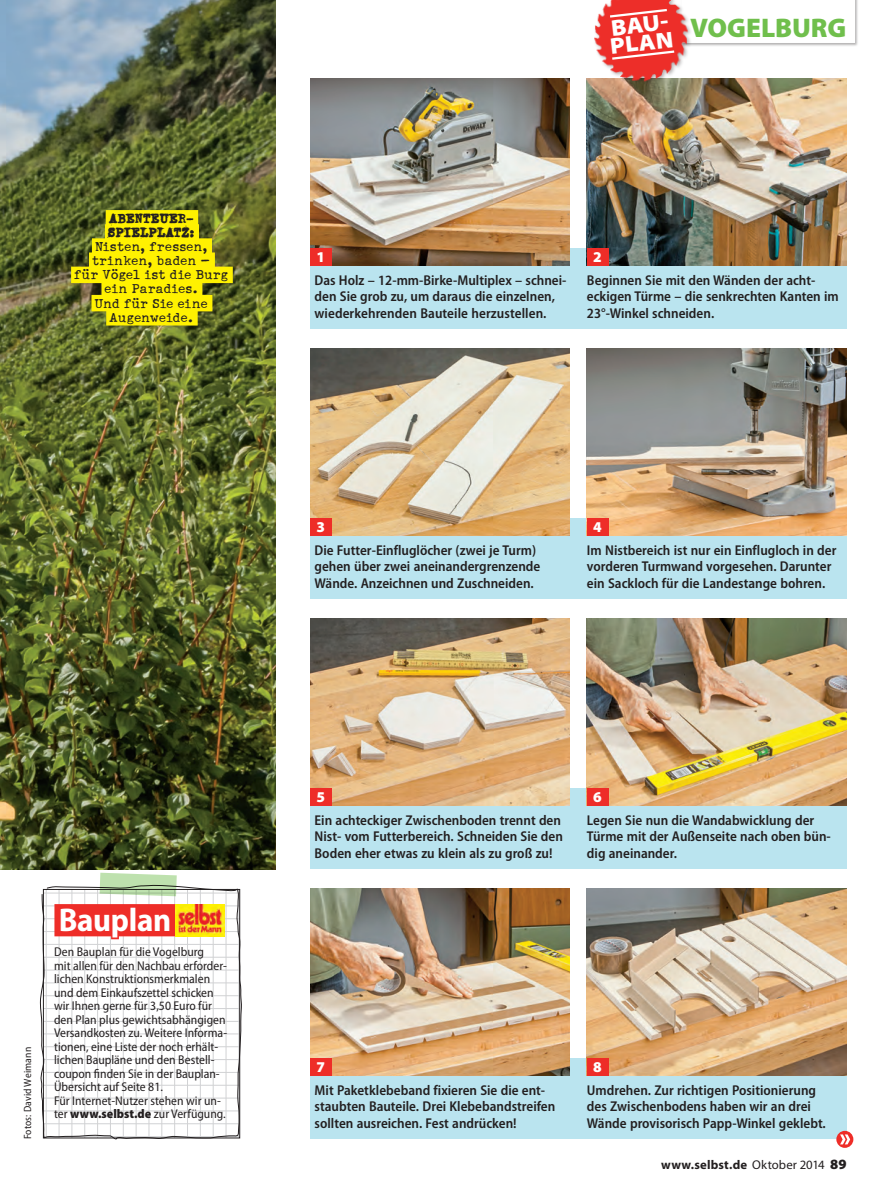
<style>
.page{position:relative;width:893px;height:1190px;background:#fff}
.page>*{position:absolute;margin:0;border:0;box-sizing:border-box;transform-origin:0 0}
.t1{font:700 semi-condensed 33px "Myriad Pro";letter-spacing:-.01em;color:#fff}
.t2{font:900 27px "Myriad Pro";letter-spacing:-.005em;color:#70bf4c}
.t3{font:900 semi-expanded 22.95px/18.3px "Myriad Pro";color:#fff}
.t4{font:15px/14.1px "Schmutz Pro Cleaned";letter-spacing:.025em;color:#231f20;text-align:center}
.t5{font:900 15px "Myriad Pro";color:#fff}
.t6{font:600 semi-condensed 14.25px/16.5px "Myriad Pro";color:#231f20}
.t7{font:semi-condensed 12.75px/13.5px "Myriad Pro";color:#231f20}
.t8{font:700 12.75px "Myriad Pro";letter-spacing:.01em;color:#231f20}
.t9{font:semi-condensed 10.5px "Myriad Pro";letter-spacing:.015em;color:#231f20}
.s1{font-family:"Schmutz Pro Clogged"}
.s2{font-weight:900}
.s3{font-weight:400}
.s4{font-weight:900;font-size:14.25px}
</style>
<div class="page">
<img style="left:0;top:0;width:275px;height:869px">
<div style="left:310px;top:518px;width:536px;height:81px;background:#bae4ef"></div>
<div style="left:310px;top:248px;width:536px;height:81px;background:#bae4ef"></div>
<div style="left:310px;top:1058px;width:536px;height:81px;background:#bae4ef"></div>
<div style="left:310px;top:788px;width:536px;height:81px;background:#bae4ef"></div>
<img style="left:310px;top:348px;width:259px;height:187px">
<img style="left:310px;top:78px;width:259px;height:187px">
<img style="left:586px;top:348px;width:260px;height:187px">
<img style="left:586px;top:78px;width:260px;height:187px">
<img style="left:586px;top:888px;width:260px;height:187px">
<img style="left:586px;top:618px;width:260px;height:187px">
<img style="left:310px;top:888px;width:259px;height:187px">
<img style="left:310px;top:618px;width:259px;height:187px">
<svg style="left:836px;top:1131px;width:17px;height:17px"></svg>
<svg style="left:839px;top:1134px;width:10px;height:10px"></svg>
<div style="left:310px;top:518px;width:21px;height:17px;background:#ee2d28"></div>
<div style="left:310px;top:248px;width:21px;height:17px;background:#ee2d28"></div>
<div style="left:586px;top:518px;width:22px;height:17px;background:#ee2d28"></div>
<div style="left:586px;top:248px;width:22px;height:17px;background:#ee2d28"></div>
<div style="left:586px;top:1058px;width:22px;height:17px;background:#ee2d28"></div>
<div style="left:586px;top:788px;width:22px;height:17px;background:#ee2d28"></div>
<div style="left:310px;top:1058px;width:21px;height:17px;background:#ee2d28"></div>
<div style="left:310px;top:788px;width:21px;height:17px;background:#ee2d28"></div>
<div style="left:679px;top:0;width:179px;height:47px;background:#231f20;opacity:.35"></div>
<div style="left:681px;top:0;width:173px;height:43px;background:#fff"></div>
<div style="left:69px;top:208px;width:168px;height:122px;background:#231f20;opacity:.3"></div>
<div style="left:106px;top:210px;width:92px;height:17px;background:#fff101"></div>
<div style="left:105px;top:224px;width:94px;height:17px;background:#fff101"></div>
<div style="left:92px;top:238px;width:120px;height:17px;background:#fff101"></div>
<div style="left:89px;top:252px;width:126px;height:17px;background:#fff101"></div>
<div style="left:71px;top:267px;width:162px;height:16px;background:#fff101"></div>
<div style="left:101px;top:281px;width:101px;height:16px;background:#fff101"></div>
<div style="left:91px;top:295px;width:121px;height:16px;background:#fff101"></div>
<div style="left:106px;top:309px;width:92px;height:16px;background:#fff101"></div>
<img style="left:590px;top:0;width:101px;height:86px">
<svg style="left:607px;top:8px;width:62px;height:11px"></svg>
<svg style="left:609px;top:49px;width:67px;height:12px"></svg>
<svg style="left:40px;top:886px;width:201px;height:254px"></svg>
<img style="left:177px;top:904px;width:47px;height:32px">
<svg style="left:57px;top:873px;width:120px;height:101px"></svg>
<p class="t4" style="left:74px;top:211px;width:155px"><span class="s1">Abenteuer&shy;spielplatz:<br></span>Nisten, fressen, trinken, baden –<br>für Vögel ist die Burg ein Paradies.<br>Und für Sie eine<br>Augenweide.</p>
<p class="t9" style="left:22px;top:1139px;width:94px;rotate:-90deg">Fotos: David Weimann</p>
<p class="t1" style="left:59px;top:902px;width:114px">Bauplan</p>
<p class="t7" style="left:54px;top:945px;width:174px">Den Bauplan für die Vogelburg<br>mit allen für den Nachbau erforder&shy;lichen Konstruktionsmerkmalen und dem Einkaufszettel schicken wir Ihnen gerne für 3,50 Euro für den Plan plus gewichtsabhängigen<br>Versandkosten zu. Weitere Informa&shy;tionen, eine Liste der noch erhält&shy;lichen Baupläne und den Bestell&shy;coupon finden Sie in der Bauplan-<br>Übersicht auf Seite 81.<br>Für Internet-Nutzer stehen wir un&shy;ter <span class="s2">www.selbst.de</span> zur Verfügung.</p>
<p class="t3" style="left:607px;top:19px;width:65px;rotate:-6deg">Bau-<br>Plan</p>
<p class="t2" style="left:690px;top:12px;width:155px">VOGELBURG</p>
<p class="t5" style="left:316px;top:248px;width:10px">1</p>
<p class="t6" style="left:314px;top:272px;width:253px">Das Holz – 12-mm-Birke-Multiplex – schnei&shy;den Sie grob zu, um daraus die einzelnen, wiederkehrenden Bauteile herzustellen.</p>
<p class="t5" style="left:593px;top:248px;width:10px">2</p>
<p class="t6" style="left:586px;top:272px;width:253px">Beginnen Sie mit den Wänden der acht&shy;eckigen Türme – die senkrechten Kanten im<br>23°-Winkel schneiden.</p>
<p class="t5" style="left:316px;top:518px;width:10px">3</p>
<p class="t6" style="left:314px;top:542px;width:227px">Die Futter-Einfluglöcher (zwei je Turm) gehen über zwei aneinandergrenzende<br>Wände. Anzeichnen und Zuschneiden.</p>
<p class="t5" style="left:593px;top:518px;width:10px">4</p>
<p class="t6" style="left:586px;top:542px;width:251px">Im Nistbereich ist nur ein Einflugloch in der vorderen Turmwand vorgesehen. Darunter ein Sackloch für die Landestange bohren.</p>
<p class="t5" style="left:316px;top:788px;width:10px">5</p>
<p class="t6" style="left:314px;top:812px;width:250px">Ein achteckiger Zwischenboden trennt den<br>Nist- vom Futterbereich. Schneiden Sie den<br>Boden eher etwas zu klein als zu groß zu!</p>
<p class="t5" style="left:593px;top:788px;width:10px">6</p>
<p class="t6" style="left:586px;top:812px;width:245px">Legen Sie nun die Wandabwicklung der<br>Türme mit der Außenseite nach oben bün&shy;dig aneinander.</p>
<p class="t5" style="left:316px;top:1058px;width:10px">7</p>
<p class="t6" style="left:314px;top:1082px;width:242px">Mit Paketklebeband fixieren Sie die ent&shy;staubten Bauteile. Drei Klebebandstreifen sollten ausreichen. Fest andrücken!</p>
<p class="t5" style="left:593px;top:1058px;width:10px">8</p>
<p class="t6" style="left:586px;top:1082px;width:240px">Umdrehen. Zur richtigen Positionierung des Zwischenbodens haben wir an drei<br>Wände provisorisch Papp-Winkel geklebt.</p>
<p class="t8" style="left:661px;top:1157px;width:187px">www.selbst.de <span class="s3">Oktober 2014</span> <span class="s4">89</span></p>
</div>
